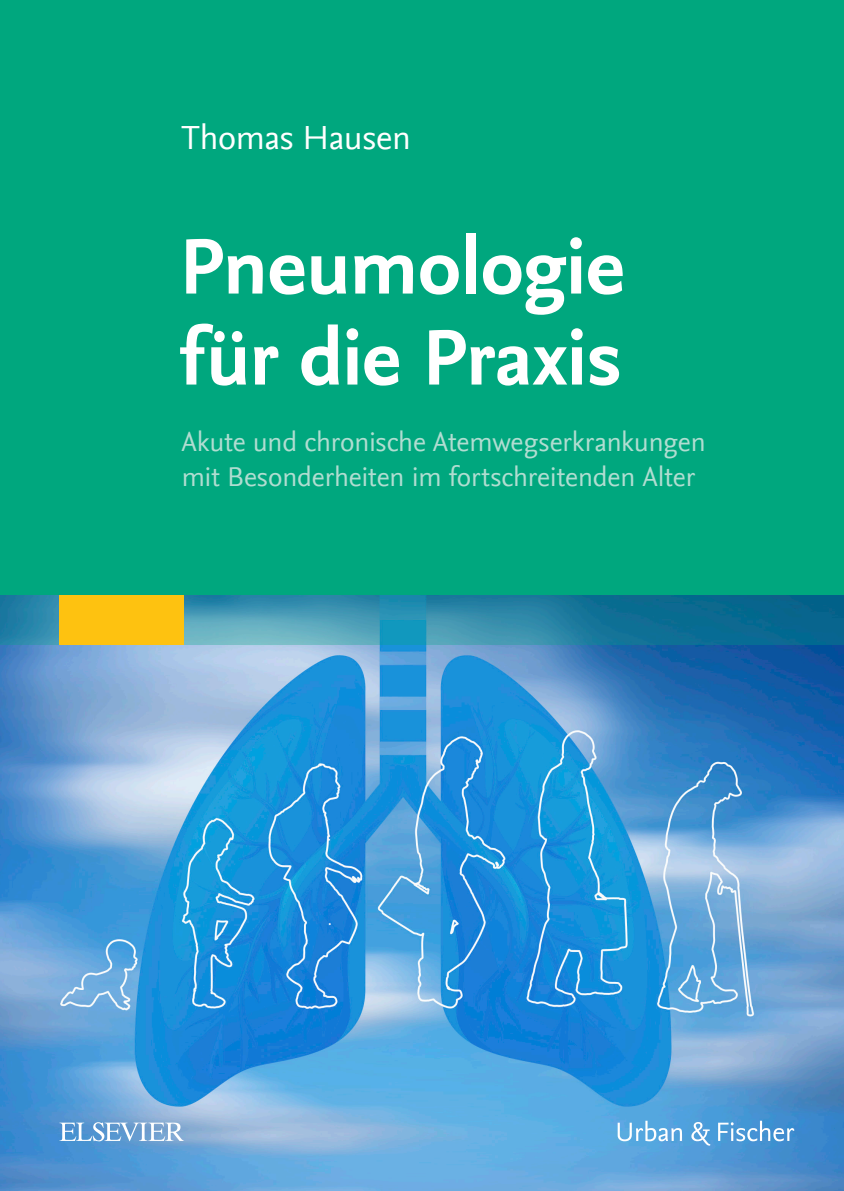
<style>
.page{position:relative;width:844px;height:1191px;background:#fff}
.page>*{position:absolute;margin:0;border:0;box-sizing:border-box;transform-origin:0 0}
.t1{font:700 82.25px/91px "Nexus Sans Offc";letter-spacing:-.015em;color:#fff}
.t2{font:35px "Nexus Sans Offc";letter-spacing:-.015em;color:#fff}
.t3{font:28px/35px "Nexus Sans Offc";letter-spacing:-.01em;color:#b1ddd1}
</style>
<div class="page">
<div style="left:0;top:0;width:843px;height:1191px;background:#00a77e"></div>
<img style="left:0;top:645px;width:843px;height:546px">
<svg style="left:0;top:595px;width:843px;height:50px"></svg>
<div style="left:59px;top:595px;width:124px;height:50px;background:#fec210"></div>
<svg style="left:59px;top:1122px;width:124px;height:19px"></svg>
<svg style="left:617px;top:1120px;width:177px;height:25px"></svg>
<p class="t2" style="left:181px;top:118px;width:231px">Thomas Hausen</p>
<h1 class="t1" style="left:179px;top:225px;width:447px">Pneumologie für die Praxis</h1>
<p class="t3" style="left:181px;top:425px;width:525px">Akute und chronische Atemwegserkrankungen mit Besonderheiten im fortschreitenden Alter</p>
</div>
